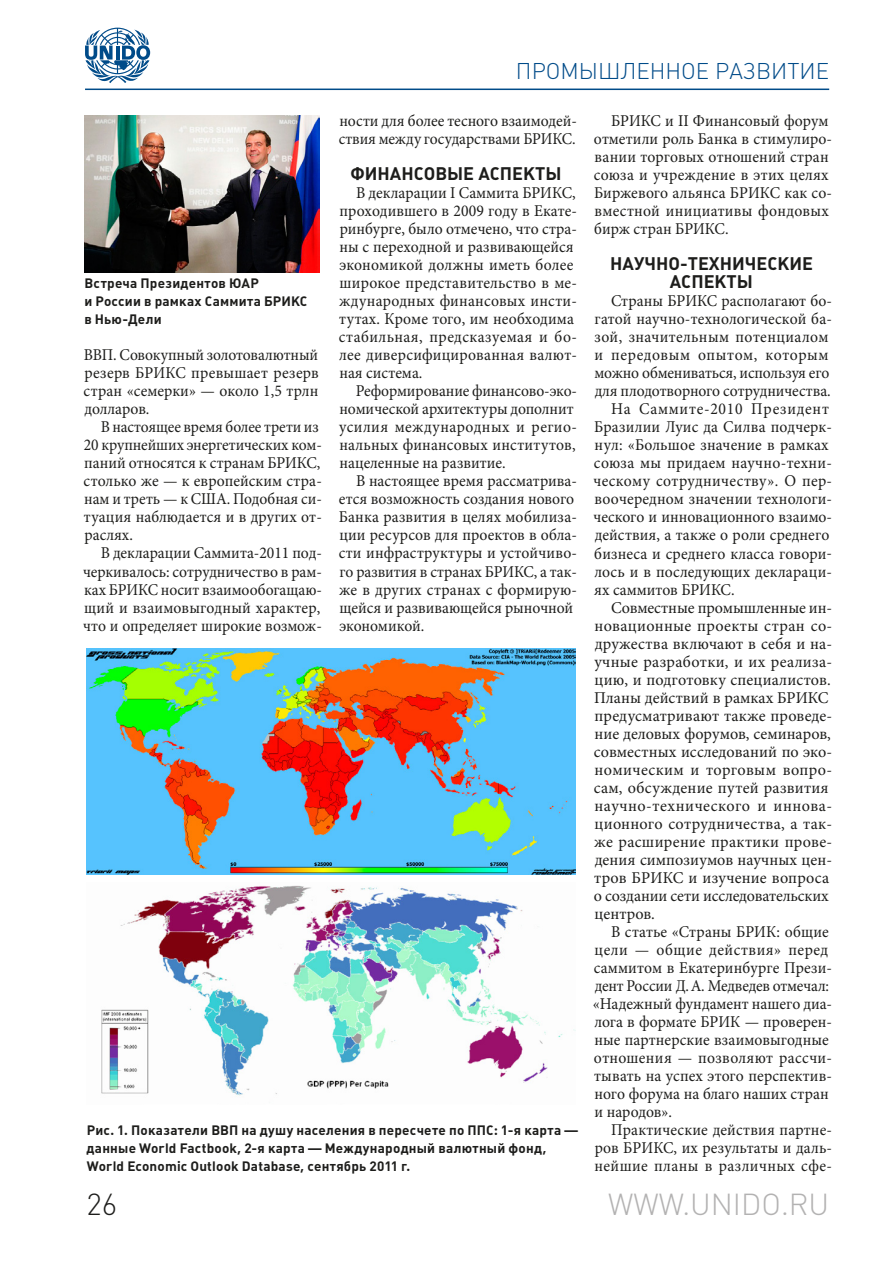
<style>
.page{position:relative;width:893px;height:1263px;background:#fff}
.page>*{position:absolute;margin:0;border:0;box-sizing:border-box;transform-origin:0 0}
.t1{font:30px "Plumb Light C";color:#b3b2b2}
.t2{font:30px "Plumb Light C";color:#1d1d1b}
.t3{font:22.5px "Plumb Light C";color:#004b89}
.t4{font:18px/18px "Plumb Bold C";color:#1d1d1b;text-align:center}
.t5{font:16.5px/18px "Minion Pro";letter-spacing:.01em;color:#1d1d1b;scale:.95 1}
.t6{font:16.5px "Minion Pro";letter-spacing:.01em;color:#1d1d1b}
.t7{font:16.5px/18px "Minion Pro";letter-spacing:.01em;color:#1d1d1b;scale:.94 1}
.t8{font:13.5px/18px "Plumb Bold C";letter-spacing:.015em;color:#1d1d1b}
</style>
<div class="page">
<hr style="left:85px;top:89px;width:744px;height:1px;background:#004b89">
<img style="left:101px;top:885px;width:474px;height:212px">
<img style="left:86px;top:648px;width:489px;height:227px">
<img style="left:84px;top:116px;width:236px;height:157px">
<svg style="left:85px;top:28px;width:65px;height:55px"></svg>
<h2 class="t3" style="left:516px;top:58px;width:315px">ПРОМЫШЛЕННОЕ РАЗВИТИЕ</h2>
<p class="t8" style="left:84px;top:274px;width:225px">Встреча Президентов ЮАР<br>и России в рамках Саммита БРИКС в Нью-Дели</p>
<p class="t7" style="left:84px;top:346px;width:251px">ВВП . Совокупный золотовалютный резерв БРИКС</p>
<p class="t5" style="left:84px;top:364px;width:249px;text-align:justify;text-indent:108px">превышает резерв стран «семерки» — около 1,5 трлн долларов.</p>
<p class="t7" style="left:84px;top:418px;width:255px;text-indent:17px">В настоящее время более трети из<br>20 крупнейших энергетических ком&shy;паний относятся к странам БРИКС</p>
<p class="t5" style="left:84px;top:454px;width:252px;text-align:justify;text-indent:233px">, столько же — к европейским стра&shy;нам и треть — к США</p>
<p class="t5" style="left:84px;top:490px;width:252px;text-align:justify;text-indent:143px">. Подобная си&shy;туация наблюдается и в других от&shy;раслях.</p>
<p class="t5" style="left:83px;top:544px;width:253px;text-align:justify;text-indent:18px">В декларации Саммита-2011 под&shy;черкивалось: сотрудничество в рам&shy;ках БРИКС</p>
<p class="t5" style="left:83px;top:580px;width:253px;text-align:justify;text-indent:78px">носит взаимообогащаю&shy;щий и взаимовыгодный характер, что и определяет широкие возмож-</p>
<p class="t5" style="left:339px;top:112px;width:252px">ности для более тесного взаимодей&shy;ствия между государствами БРИКС</p>
<p class="t7" style="left:572px;top:130px;width:5px">.</p>
<p class="t4" style="left:350px;top:165px;width:210px">ФИНАНСОВЫЕ АСПЕКТЫ</p>
<p class="t5" style="left:356px;top:184px;width:197px">В декларации I Саммита БРИКС</p>
<p class="t5" style="left:339px;top:184px;width:252px;text-indent:233px">, проходившего в 2009 году в Екате&shy;ринбурге, было отмечено, что стра&shy;ны с переходной и развивающейся экономикой должны иметь более широкое представительство в ме&shy;ждународных финансовых инсти&shy;тутах. Кроме того, им необходима стабильная, предсказуемая и бо&shy;лее диверсифицированная валют&shy;ная система.</p>
<p class="t7" style="left:339px;top:382px;width:255px;text-indent:17px">Реформирование финансово-эко&shy;номической архитектуры дополнит усилия международных и регио&shy;нальных финансовых институтов, нацеленные на развитие.</p>
<p class="t5" style="left:339px;top:472px;width:252px;text-indent:17px">В настоящее время рассматрива&shy;ется возможность создания нового<br>Банка развития в целях мобилиза&shy;ции ресурсов для проектов в обла&shy;сти инфраструктуры и устойчиво&shy;го развития в странах БРИКС</p>
<p class="t5" style="left:339px;top:562px;width:252px;text-indent:195px">, а так&shy;же в других странах с формирую&shy;щейся и развивающейся рыночной экономикой.</p>
<p class="t8" style="left:86px;top:1120px;width:493px">Рис. 1. Показатели ВВП на душу населения в пересчете по ППС: 1-я карта — данные World Factbook, 2-я карта — Международный валютный фонд,<br>World Economic Outlook Database, сентябрь 2011 г.</p>
<p class="t5" style="left:594px;top:112px;width:252px;text-indent:71px">и II Финансовый форум отметили роль Банка в стимулиро&shy;вании торговых отношений стран союза и учреждение в этих целях<br>Биржевого альянса БРИКС</p>
<p class="t5" style="left:611px;top:112px;width:22px">БРИКС</p>
<p class="t5" style="left:594px;top:184px;width:252px;text-indent:190px">как со&shy;вместной инициативы фондовых бирж стран БРИКС</p>
<p class="t5" style="left:725px;top:220px;width:5px">.</p>
<p class="t4" style="left:610px;top:255px;width:202px">НАУЧНО-ТЕХНИЧЕСКИЕ<br>АСПЕКТЫ</p>
<p class="t5" style="left:611px;top:292px;width:81px">Страны БРИКС</p>
<p class="t5" style="left:722px;top:292px;width:118px">располагают бо-</p>
<p class="t5" style="left:595px;top:310px;width:252px">гатой научно-технологической ба-</p>
<p class="t5" style="left:594px;top:328px;width:248px">зой, значительным потенциалом</p>
<p class="t5" style="left:595px;top:346px;width:248px">и передовым опытом, которым</p>
<p class="t7" style="left:594px;top:364px;width:251px">можно обмениваться, используя его</p>
<p class="t5" style="left:595px;top:382px;width:250px">для плодотворного сотрудничества.</p>
<p class="t5" style="left:611px;top:400px;width:231px">На Саммите-2010 Президент</p>
<p class="t5" style="left:594px;top:418px;width:252px">Бразилии Луис да Силва подчерк-</p>
<p class="t5" style="left:595px;top:436px;width:248px">нул: «Большое значение в рамках</p>
<p class="t5" style="left:594px;top:454px;width:252px">союза мы придаем научно-техни-</p>
<p class="t5" style="left:593px;top:472px;width:253px">ческому сотрудничеству». О пер-</p>
<p class="t5" style="left:595px;top:490px;width:252px">воочередном значении технологи-</p>
<p class="t5" style="left:593px;top:508px;width:253px">ческого и инновационного взаимо-</p>
<p class="t5" style="left:595px;top:526px;width:248px">действия, а также о роли среднего</p>
<p class="t5" style="left:594px;top:544px;width:252px">бизнеса и среднего класса говори-</p>
<p class="t5" style="left:594px;top:562px;width:252px">лось и в последующих деклараци-</p>
<p class="t5" style="left:594px;top:580px;width:113px">ях саммитов БРИКС</p>
<p class="t5" style="left:731px;top:580px;width:5px">.</p>
<p class="t6" style="left:611px;top:596px;width:223px">Совместные промышленные ин-</p>
<p class="t6" style="left:595px;top:614px;width:239px">новационные проекты стран со-</p>
<p class="t6" style="left:595px;top:632px;width:239px">дружества включают в себя и на-</p>
<p class="t6" style="left:594px;top:650px;width:239px">учные разработки, и их реализа-</p>
<p class="t6" style="left:595px;top:668px;width:238px">цию, и подготовку специалистов.</p>
<p class="t6" style="left:594px;top:686px;width:204px">Планы действий в рамках БРИКС</p>
<p class="t6" style="left:595px;top:704px;width:239px">предусматривают также проведе-</p>
<p class="t6" style="left:595px;top:722px;width:238px">ние деловых форумов, семинаров,</p>
<p class="t6" style="left:594px;top:740px;width:240px">совместных исследований по эко-</p>
<p class="t6" style="left:595px;top:758px;width:239px">номическим и торговым вопро-</p>
<p class="t6" style="left:594px;top:776px;width:236px">сам, обсуждение путей развития</p>
<p class="t6" style="left:595px;top:794px;width:239px">научно-технического и иннова-</p>
<p class="t6" style="left:595px;top:812px;width:239px">ционного сотрудничества, а так-</p>
<p class="t6" style="left:594px;top:830px;width:240px">же расширение практики прове-</p>
<p class="t6" style="left:595px;top:848px;width:239px">дения симпозиумов научных цен-</p>
<p class="t6" style="left:594px;top:866px;width:59px">тров БРИКС</p>
<p class="t6" style="left:688px;top:866px;width:142px">и изучение вопроса</p>
<p class="t6" style="left:594px;top:884px;width:236px">о создании сети исследовательских</p>
<p class="t6" style="left:595px;top:902px;width:62px">центров.</p>
<p class="t5" style="left:611px;top:922px;width:153px">В статье «Страны БРИК</p>
<p class="t5" style="left:593px;top:922px;width:254px;text-indent:184px">: общие цели — общие действия» перед саммитом в Екатеринбурге Прези&shy;дент России Д . А. Медведев отмечал: «Надежный фундамент нашего диа&shy;лога в формате БРИК</p>
<p class="t5" style="left:594px;top:1012px;width:252px;text-indent:151px">— проверен&shy;ные партнерские взаимовыгодные отношения — позволяют рассчи&shy;тывать на успех этого перспектив&shy;ного форума на благо наших стран и народов».</p>
<p class="t5" style="left:595px;top:1120px;width:251px;text-indent:16px">Практические действия партне&shy;ров БРИКС</p>
<p class="t5" style="left:595px;top:1138px;width:252px;text-align:right">, их результаты и даль-<br>нейшие планы в различных сфе-</p>
<h1 class="t2" style="left:86px;top:1187px;width:32px">26</h1>
<h1 class="t1" style="left:608px;top:1187px;width:223px">WWW.UNIDO.RU</h1>
</div>
